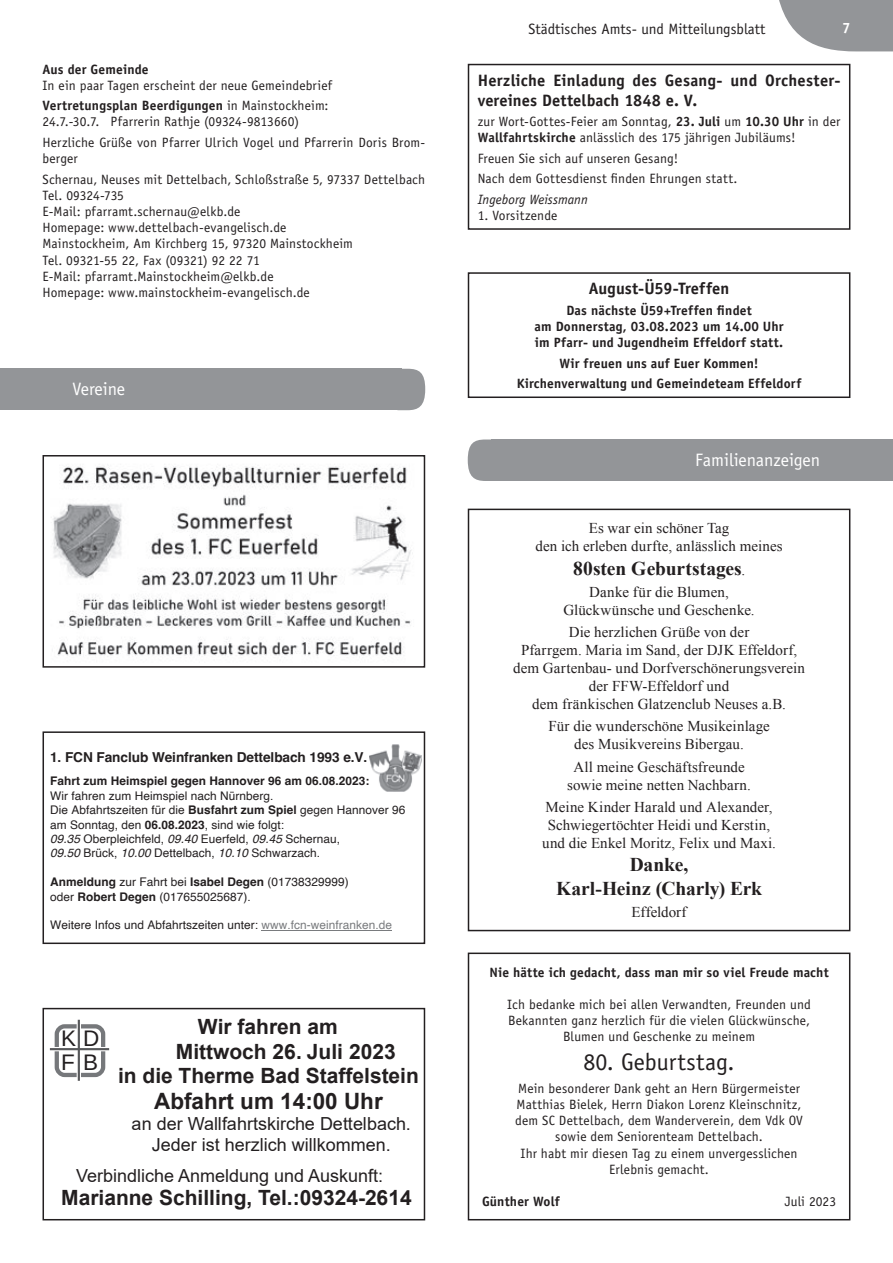
<style>
.page{position:relative;width:893px;height:1263px;background:#fff}
.page>*{position:absolute;margin:0;border:0;box-sizing:border-box;transform-origin:0 0}
.t1{font:24px "Officina Sans Std";color:#231f20}
.t2{font:700 22.5px "Arial";color:#231f20}
.t3{font:22.5px/24.3px "Arimo";color:#231f20}
.t4{font:700 21px "Arial";color:#231f20}
.t5{font:700 19.5px/23.4px "Times New Roman";letter-spacing:-.005em;color:#231f20;text-align:center}
.t6{font:18px/20.7px "Arial";color:#231f20;text-align:center}
.t7{font:18px "Officina Sans Std";color:#fff}
.t8{font:700 16.5px/19.8px "Officina Sans Std";letter-spacing:.015em;color:#231f20}
.t9{font:15px/18px "Times New Roman";letter-spacing:.005em;color:#231f20;text-align:center}
.t10{font:15px "Officina Sans Std";color:#231f20}
.t11{font:700 15px "Officina Sans Std";color:#fff}
.t12{font:700 13.65px "Helvetica";letter-spacing:-.005em;color:#231f20}
.t13{font:13.5px/16.2px "Officina Sans Std";letter-spacing:.01em;color:#231f20}
.t14{font:700 13.5px/16.2px "Officina Sans Std";letter-spacing:.01em;color:#231f20;text-align:center}
.t15{font:italic 13.5px "Officina Sans Std";letter-spacing:.005em;color:#231f20}
.t16{font:11.85px/14.4px "Helvetica";letter-spacing:.005em;color:#231f20}
.t17{font:700 11.85px "Helvetica";letter-spacing:.005em;color:#231f20}
.s1{font-weight:700}
.s2{font-style:italic}
.s3{color:#797b7e}
.s4{font-style:inherit}
.s5{font-weight:400;font-size:15px}
</style>
<div class="page">
<svg style="left:779px;top:0;width:114px;height:51px;background:#a2a4a6"></svg>
<div style="left:0;top:369px;width:402px;height:41px;background:#939598"></div>
<svg style="left:402px;top:369px;width:23px;height:41px"></svg>
<img style="left:53px;top:466px;width:360px;height:191px">
<div style="left:43px;top:455px;width:382px;height:213px;border:2px solid #231f20"></div>
<hr style="left:261px;top:930px;width:131px;height:1px;background:#797b7e">
<img style="left:369px;top:744px;width:53px;height:48px">
<div style="left:43px;top:731px;width:382px;height:213px;border:2px solid #231f20"></div>
<div style="left:468px;top:272px;width:382px;height:126px;border:2px solid #231f20"></div>
<div style="left:468px;top:64px;width:382px;height:166px;border:2px solid #231f20"></div>
<div style="left:491px;top:439px;width:402px;height:42px;background:#939598"></div>
<svg style="left:468px;top:439px;width:23px;height:42px"></svg>
<div style="left:468px;top:952px;width:382px;height:268px;border:2px solid #231f20"></div>
<div style="left:468px;top:509px;width:382px;height:422px;border:2px solid #231f20"></div>
<div style="left:55px;top:1024px;width:50px;height:53px;border:4px solid #76787b;border-radius:8px"></div>
<svg style="left:77px;top:1020px;width:4px;height:61px"></svg>
<svg style="left:50px;top:1047px;width:60px;height:4px"></svg>
<hr style="left:78px;top:1020px;width:2px;height:61px;background:#58595b">
<hr style="left:50px;top:1048px;width:59px;height:2px;background:#58595b">
<div style="left:43px;top:1008px;width:382px;height:212px;border:2px solid #231f20"></div>
<p class="t14" style="left:43px;top:61px;width:108px">Aus der Gemeinde</p>
<p class="t13" style="left:43px;top:75px;width:291px;line-height:20.4px">In ein paar Tagen erscheint der neue Gemeindebrief<br><span class="s1">Vertretungsplan Beerdigungen</span> in Mainstockheim:</p>
<p class="t13" style="left:43px;top:112px;width:384px;line-height:20.4px">24.7.-30.7. Pfarrerin Rathje (09324-9813660)<br>Herzliche Grüße von Pfarrer Ulrich Vogel und Pfarrerin Doris Brom-</p>
<p class="t13" style="left:43px;top:149px;width:384px;line-height:20.4px">berger<br>Schernau, Neuses mit Dettelbach, Schloßstraße 5, 97337 Dettelbach</p>
<p class="t13" style="left:43px;top:187px;width:312px">Tel. 09324-735<br>E-Mail: pfarramt.schernau@elkb.de<br>Homepage: www.dettelbach-evangelisch.de Mainstockheim, Am Kirchberg 15, 97320 Mainstockheim Tel. 09321-55 22, Fax (09321) 92 22 71<br>E-Mail: pfarramt.Mainstockheim@elkb.de<br>Homepage: www.mainstockheim-evangelisch.de</p>
<h3 class="t7" style="left:72px;top:379px;width:54px">Vereine</h3>
<p class="t12" style="left:50px;top:749px;width:319px">1. FCN Fanclub Weinfranken Dettelbach 1993 e.V.</p>
<p class="t17" style="left:50px;top:777px;width:321px">Fahrt zum Heimspiel gegen Hannover 96 am 06.08.2023:</p>
<p class="t16" style="left:50px;top:790px;width:357px">Wir fahren zum Heimspiel nach Nürnberg.<br>Die Abfahrtszeiten für die <span class="s1">Busfahrt zum Spiel</span> gegen Hannover 96 am Sonntag, den <span class="s1">06.08.2023</span>, sind wie folgt:<br><span class="s2">09.35</span> Oberpleichfeld, <span class="s2">09.40</span> Euerfeld, <span class="s2">09.45</span> Schernau,<br><span class="s2">09.50</span> Brück, <span class="s2">10.00</span> Dettelbach, <span class="s2">10.10</span> Schwarzach.</p>
<p class="t16" style="left:50px;top:876px;width:300px"><span class="s1">Anmeldung</span> zur Fahrt bei <span class="s1">Isabel Degen</span> (01738329999) oder <span class="s1">Robert Degen</span> (017655025687).</p>
<p class="t16" style="left:50px;top:919px;width:344px">Weitere Infos und Abfahrtszeiten unter: <span class="s3">www.fcn-weinfranken.de</span></p>
<h3 class="t4" style="left:198px;top:1019px;width:142px">Wir fahren am</h3>
<h3 class="t4" style="left:176px;top:1043px;width:221px">Mittwoch 26. <span class="s4">Juli</span> 2023</h3>
<h3 class="t4" style="left:118px;top:1067px;width:302px">in die Therme Bad Staffelstein</h3>
<h2 class="t2" style="left:154px;top:1092px;width:230px">Abfahrt um 14:00 Uhr</h2>
<h3 class="t6" style="left:132px;top:1115px;width:281px">an der Wallfahrtskirche Dettelbach.<br>Jeder ist herzlich willkommen.</h3>
<h3 class="t6" style="left:76px;top:1167px;width:308px">Verbindliche Anmeldung und Auskunft:</h3>
<h3 class="t4" style="left:61px;top:1190px;width:352px">Marianne Schilling, Tel.:09324-2614</h3>
<h2 class="t3" style="left:61px;top:1026px;width:40px">K D<br>F B</h2>
<p class="t10" style="left:529px;top:20px;width:238px">Städtisches Amts- und Mitteilungsblatt</p>
<p class="t11" style="left:842px;top:19px;width:10px">7</p>
<p class="t8" style="left:478px;top:70px;width:364px">Herzliche Einladung des Gesang- und Orchester&shy;vereines Dettelbach 1848 e. V.</p>
<p class="t13" style="left:478px;top:114px;width:364px">zur Wort-Gottes-Feier am Sonntag, <span class="s1">23. Juli</span> um <span class="s1">10.30 Uhr</span> in der<br><span class="s1">Wallfahrtskirche</span> anlässlich des 175 jährigen Jubiläums!</p>
<p class="t13" style="left:478px;top:148px;width:261px;line-height:20.4px">Freuen Sie sich auf unseren Gesang!<br>Nach dem Gottesdienst nden Ehrungen statt.</p>
<p class="t15" style="left:478px;top:194px;width:112px">Ingeborg Weissmann</p>
<p class="t13" style="left:478px;top:207px;width:81px">1. Vorsitzende</p>
<p class="t8" style="left:589px;top:279px;width:142px">August-Ü59-Treffen</p>
<p class="t14" style="left:535px;top:302px;width:251px">Das nächste Ü59+Treffen ndet<br>am Donnerstag, 03.08.2023 um 14.00 Uhr im Pfarr- und Jugendheim Effeldorf statt.</p>
<p class="t14" style="left:517px;top:353px;width:286px;line-height:20.4px">Wir freuen uns auf Euer Kommen!<br>Kirchenverwaltung und Gemeindeteam Effeldorf</p>
<h3 class="t7" style="left:695px;top:450px;width:127px">Familienanzeigen</h3>
<p class="t9" style="left:535px;top:521px;width:249px">Es war ein schöner Tag<br>den ich erleben durfte, anlässlich meines</p>
<h3 class="t5" style="left:573px;top:558px;width:174px">80sten Geburtstages<span class="s5">.</span></h3>
<p class="t9" style="left:563px;top:584px;width:193px">Danke für die Blumen,<br>Glückwünsche und Geschenke.</p>
<p class="t9" style="left:513px;top:625px;width:293px">Die herzlichen Grüße von der<br>Pfarrgem. Maria im Sand, der DJK Effeldorf, dem Gartenbau- und Dorfverschönerungsverein der FFW-Effeldorf und<br>dem fränkischen Glatzenclub Neuses a.B.</p>
<p class="t9" style="left:548px;top:719px;width:223px">Für die wunderschöne Musikeinlage des Musikvereins Bibergau.</p>
<p class="t9" style="left:567px;top:759px;width:185px">All meine Geschäftsfreunde sowie meine netten Nachbarn.</p>
<p class="t9" style="left:542px;top:799px;width:235px">Meine Kinder Harald und Alexander,<br>Schwiegertöchter Heidi und Kerstin, und die Enkel Moritz, Felix und Maxi.</p>
<h3 class="t5" style="left:556px;top:855px;width:207px">Danke,<br>Karl-Heinz (Charly) Erk</h3>
<p class="t9" style="left:632px;top:904px;width:57px">Effeldorf</p>
<p class="t14" style="left:490px;top:964px;width:341px">Nie hätte ich gedacht, dass man mir so viel Freude macht</p>
<p class="t13" style="left:507px;top:996px;width:305px;text-align:center">Ich bedanke mich bei allen Verwandten, Freunden und<br>Bekannten ganz herzlich für die vielen Glückwünsche,<br>Blumen und Geschenke zu meinem</p>
<h1 class="t1" style="left:583px;top:1049px;width:153px">80. Geburtstag.</h1>
<p class="t13" style="left:515px;top:1080px;width:289px;text-align:center">Mein besonderer Dank geht an Hern Bürgermeister Matthias Bielek, Herrn Diakon Lorenz Kleinschnitz, dem SC Dettelbach, dem Wanderverein, dem Vdk OV sowie dem Seniorenteam Dettelbach.<br>Ihr habt mir diesen Tag zu einem unvergesslichen Erlebnis gemacht.</p>
<p class="t14" style="left:482px;top:1193px;width:79px">Günther Wolf</p>
<p class="t13" style="left:785px;top:1194px;width:53px">Juli 2023</p>
</div>
